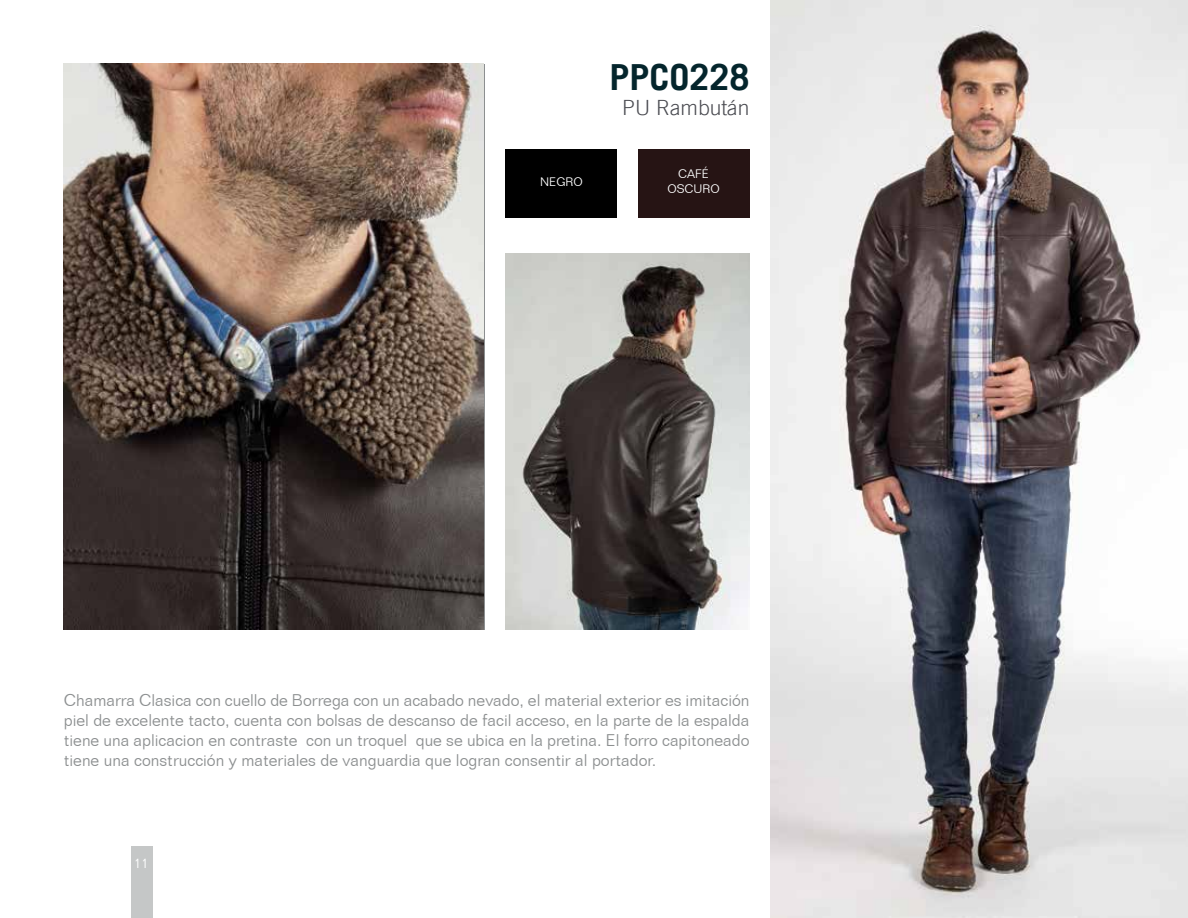
<style>
.page{position:relative;width:1188px;height:918px;background:#fff}
.page>*{position:absolute;margin:0;border:0;box-sizing:border-box;transform-origin:0 0}
.t1{font:700 36px "Trade Gothic LT";color:#04252c}
.t2{font:300 21px "Trade Gothic LT";color:#494a50}
.t3{font:300 16.5px/19.8px "Folio BT";color:#8c8f90;text-align:justify}
.t4{font:300 13.5px "Folio BT";color:#fff}
.t5{font:300 12px/14.4px "Folio BT";color:#fff;text-align:center}
</style>
<div class="page">
<div style="left:506px;top:150px;width:111px;height:68px;background:#000"></div>
<div style="left:638px;top:150px;width:111px;height:68px;background:#261414"></div>
<img style="left:771px;top:0;width:417px;height:918px">
<img style="left:64px;top:64px;width:420px;height:565px">
<img style="left:506px;top:253px;width:243px;height:377px">
<div style="left:131px;top:847px;width:21px;height:71px;background:#c5c7c7"></div>
<h1 class="t1" style="left:609px;top:55px;width:142px">PPCO228</h1>
<p class="t2" style="left:622px;top:95px;width:129px">PU Rambután</p>
<p class="t5" style="left:540px;top:174px;width:44px">NEGRO</p>
<p class="t5" style="left:667px;top:167px;width:54px">CAFÉ<br>OSCURO</p>
<p class="t3" style="left:64px;top:691px;width:687px">Chamarra Clasica con cuello de Borrega con un acabado nevado, el material exterior es imitación piel de excelente tacto, cuenta con bolsas de descanso de facil acceso, en la parte de la espalda tiene una aplicacion en contraste con un troquel que se ubica en la pretina. El forro capitoneado tiene una construcción y materiales de vanguardia que logran consentir al portador.</p>
<p class="t4" style="left:134px;top:855px;width:16px">11</p>
</div>
